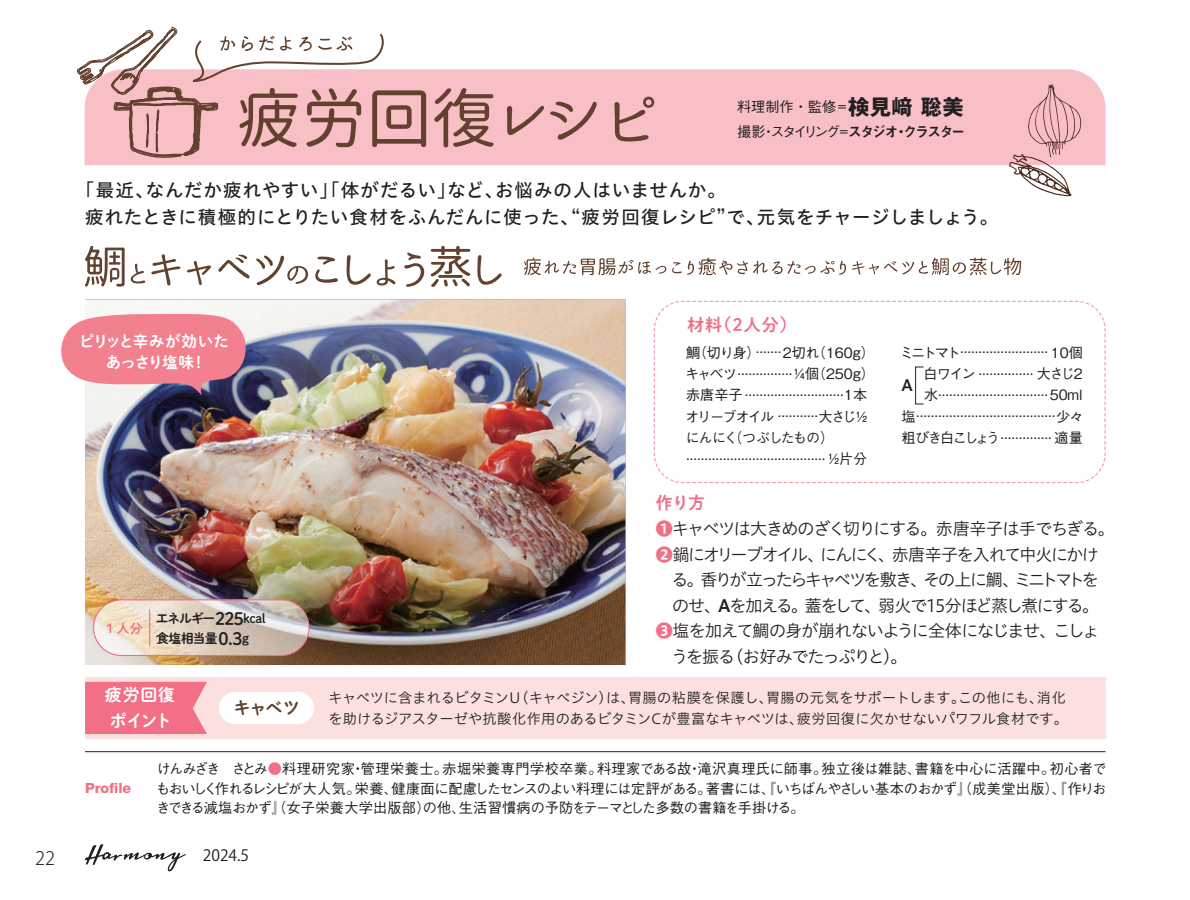
<style>
.page{position:relative;width:1190px;height:900px;background:#fff}
.page>*{position:absolute;margin:0;border:0;box-sizing:border-box;transform-origin:0 0}
.t1{font:18.4px/27px "Hiragino UD Sans Std W5 90 msp RKSJ H";letter-spacing:.04em;color:#231f20}
.t2{font:18.4px "Koz Go Pro Light 90 msp RKSJ H";color:#231f20}
.t3{font:17px "Hiragino UD Sans Std W3 90 msp RKSJ H";letter-spacing:-.085em;color:#231f20}
.t4{font:17px "Hiragino UD Sans Std W3 90 msp RKSJ H";letter-spacing:-.14em;color:#231f20}
.t5{font:17px "Hiragino UD Sans Std W3 90 msp RKSJ H";letter-spacing:-.06em;color:#231f20}
.t6{font:17px "P Shuei NM Go Std N B 90 msp RKSJ H";letter-spacing:-.04em;color:#f17085}
.t7{font:17px/25.6px "P Shuei NM Go Std N B 90 msp RKSJ H";letter-spacing:-.01em;color:#fff;text-align:center}
.t8{font:17px "P Shuei NM Go Std N B 90 msp RKSJ H";color:#62412e}
.t9{font:15.6px/20.6px "P Shuei NM Go Std N B 90 msp RKSJ H";letter-spacing:-.07em;color:#fff;text-align:center}
.t10{font:15.6px "Koz Go Pro Regular 90 msp RKSJ H";color:#231f20}
.t11{font:15.6px "Hiragino UD Sans Std W6 90 msp RKSJ H";color:#231f20}
.t12{font:14.2px/25.6px "P Gothic BBB Pr 6 N Regular 90 msp RKSJ H";letter-spacing:-.095em;color:#231f20}
.t13{font:14.2px/19.8px "Gothic BBB Pr 5 Medium 90 msp RKSJ H";letter-spacing:-.01em;color:#231f20;text-align:justify}
.t14{font:14.2px/21.2px "Hiragino UD Sans Std W3 90 msp RKSJ H";color:#231f20}
.t15{font:14.2px/17px "P Gothic BBB Pr 6 N Regular 90 msp RKSJ H";letter-spacing:-.015em;color:#231f20}
.t16{font:14.2px/24.8px "Gothic BBB Pr 5 Medium 90 msp RKSJ H";letter-spacing:-.08em;color:#231f20}
.t17{font:14.2px "P Gothic BBB Pr 6 N Regular 90 msp RKSJ H";letter-spacing:-.15em;color:#231f20}
.t18{font:14.2px "P Gothic BBB Pr 6 N Regular 90 msp RKSJ H";letter-spacing:-.12em;color:#231f20}
.t19{font:800 14.2px "Helvetica Neue LT Std";color:#f17085}
.t20{font:12.8px "P Shuei NM Go Std N B 90 msp RKSJ H";letter-spacing:-.055em;color:#231f20}
.t21{font:12.8px "P Shuei NM Go Std N B 90 msp RKSJ H";color:#f17085}
.s1{font-family:"Gothic MB101 Pr 5 Bold 90 msp RKSJ H";font-size:21.2px}
.s2{font-family:"Midashi Go Pr 5 MB31 90 msp RKSJ H"}
.s3{font-size:17px}
.s4{font-family:"Hiragino UD Sans Std W6 90 msp RKSJ H";color:#f17085}
.s5{font-family:"Hiragino UD Sans Std W6 90 msp RKSJ H"}
.s6{color:#f17085}
</style>
<div class="page">
<div style="left:426px;top:69px;width:680px;height:96px;background:#f9bfc6"></div>
<svg style="left:434px;top:88px;width:60px;height:59px;background:#bf8e8b"></svg>
<svg style="left:507px;top:105px;width:37px;height:30px"></svg>
<svg style="left:550px;top:101px;width:47px;height:39px;background:#d7a2a4"></svg>
<svg style="left:614px;top:97px;width:40px;height:45px;background:#d09d9d"></svg>
<svg style="left:77px;top:26px;width:349px;height:140px"></svg>
<svg style="left:1009px;top:84px;width:72px;height:112px"></svg>
<div style="left:85px;top:677px;width:1021px;height:61px;background:#fce0e0"></div>
<div style="left:219px;top:691px;width:95px;height:33px;background:#fff;border-radius:16px"></div>
<svg style="left:85px;top:681px;width:122px;height:53px;background:#f1788b"></svg>
<hr style="left:85px;top:751px;width:1021px;height:1px;background:#231f20">
<img style="left:85px;top:300px;width:540px;height:365px">
<img style="left:94px;top:599px;width:215px;height:56px;border-radius:28px">
<div style="left:93px;top:599px;width:217px;height:57px;border:1px solid #f17085;border-radius:28px"></div>
<hr style="left:149px;top:609px;width:1px;height:37px;background:#f17085">
<svg style="left:61px;top:313px;width:187px;height:82px;background:#e28c9b"></svg>
<svg style="left:85px;top:246px;width:40px;height:40px"></svg>
<svg style="left:131px;top:263px;width:14px;height:20px"></svg>
<svg style="left:151px;top:254px;width:30px;height:31px"></svg>
<svg style="left:187px;top:261px;width:24px;height:24px"></svg>
<svg style="left:218px;top:254px;width:32px;height:24px"></svg>
<svg style="left:256px;top:255px;width:52px;height:30px"></svg>
<svg style="left:315px;top:256px;width:23px;height:26px"></svg>
<svg style="left:347px;top:255px;width:24px;height:30px"></svg>
<svg style="left:377px;top:259px;width:18px;height:26px"></svg>
<svg style="left:404px;top:252px;width:20px;height:35px"></svg>
<svg style="left:431px;top:246px;width:39px;height:41px"></svg>
<svg style="left:477px;top:255px;width:25px;height:30px"></svg>
<svg style="left:653px;top:300px;width:453px;height:183px"></svg>
<svg style="left:524px;top:257px;width:142px;height:18px"></svg>
<svg style="left:672px;top:257px;width:174px;height:18px"></svg>
<svg style="left:852px;top:257px;width:169px;height:18px"></svg>
<svg style="left:85px;top:844px;width:101px;height:27px"></svg>
<p class="t16" style="left:737px;top:96px;width:230px">料理制作・監修=<span class="s1">検見﨑 聡美</span>撮影・スタイリング=<span class="s2">スタジオ・クラスター</span></p>
<p class="t1" style="left:85px;top:179px;width:915px;text-indent:-9px">「最近、なんだか疲れやすい」「体がだるい」など、お悩みの人はいませんか。<br>疲れたときに積極的にとりたい食材をふんだんに使った、“疲労回復レシピ”で、元気をチャージしましょう。</p>
<p class="t9" style="left:79px;top:333px;width:152px">ピリッと辛みが効いたあっさり塩味！</p>
<p class="t21" style="left:104px;top:622px;width:40px">１人分</p>
<p class="t20" style="left:156px;top:613px;width:111px">エネルギー<span class="s3">225</span>kcal</p>
<p class="t20" style="left:156px;top:633px;width:95px">食塩相当量<span class="s3">0.3</span>g</p>
<p class="t7" style="left:105px;top:684px;width:72px">疲労回復ポイント</p>
<p class="t8" style="left:233px;top:701px;width:68px">キャベツ</p>
<p class="t6" style="left:687px;top:318px;width:111px">材料（２人分）</p>
<p class="t15" style="left:685px;top:346px;width:191px">鯛（切り身）.......2切れ（160g）キャベツ...............¹⁄₄個（250ｇ）</p>
<p class="t12" style="left:685px;top:380px;width:184px">赤唐辛子 ...........................1本オリーブオイル ...........大さじ¹⁄₂</p>
<p class="t12" style="left:686px;top:431px;width:183px;line-height:17px">にんにく（つぶしたもの）......................................¹⁄₂片分</p>
<p class="t6" style="left:656px;top:496px;width:51px">作り方</p>
<p class="t17" style="left:900px;top:343px;width:185px">ミニトマト........................ 10個</p>
<p class="t12" style="left:924px;top:358px;width:161px">白ワイン ............... 大さじ2</p>
<p class="t12" style="left:924px;top:380px;width:165px">水..............................50ｍｌ</p>
<p class="t12" style="left:901px;top:401px;width:184px">塩......................................少々</p>
<p class="t18" style="left:901px;top:428px;width:183px">粗びき白こしょう .............. 適量</p>
<p class="t11" style="left:901px;top:379px;width:13px">A</p>
<p class="t3" style="left:656px;top:522px;width:461px"><span class="s4">❶</span>キャベツは大きめのざく切りにする。赤唐辛子は手でちぎる。</p>
<p class="t3" style="left:656px;top:548px;width:445px"><span class="s4">❷</span>鍋にオリーブオイル、にんにく、赤唐辛子を入れて中火にかけ</p>
<p class="t4" style="left:671px;top:573px;width:429px">る。香りが立ったらキャベツを敷き、その上に鯛、ミニトマトを</p>
<p class="t3" style="left:672px;top:599px;width:429px">のせ、<span class="s5">A</span>を加える。蓋をして、弱火で15分ほど蒸し煮にする。</p>
<p class="t5" style="left:656px;top:624px;width:445px"><span class="s4">❸</span>塩を加えて鯛の身が崩れないように全体になじませ、こしょ</p>
<p class="t3" style="left:671px;top:650px;width:238px">うを振る（お好みでたっぷりと）。</p>
<p class="t14" style="left:328px;top:688px;width:741px">キャベツに含まれるビタミンU（キャベジン）は、胃腸の粘膜を保護し、胃腸の元気をサポートします。この他にも、消化を助けるジアスターゼや抗酸化作用のあるビタミンCが豊富なキャベツは、疲労回復に欠かせないパワフル食材です。</p>
<p class="t19" style="left:85px;top:779px;width:48px">Profile</p>
<p class="t13" style="left:156px;top:760px;width:952px">けんみざき　さとみ<span class="s6">●</span>料理研究家・管理栄養士。赤堀栄養専門学校卒業。料理家である故・滝沢真理氏に師事。独立後は雑誌、書籍を中心に活躍中。初心者でもおいしく作れるレシピが大人気。栄養、健康面に配慮したセンスのよい料理には定評がある。著書には、『いちばんやさしい基本のおかず』（成美堂出版）、『作りおきできる減塩おかず』（女子栄養大学出版部）の他、生活習慣病の予防をテーマとした多数の書籍を手掛ける。</p>
<p class="t2" style="left:35px;top:850px;width:22px">22</p>
<p class="t10" style="left:203px;top:849px;width:48px">2024.5</p>
</div>
